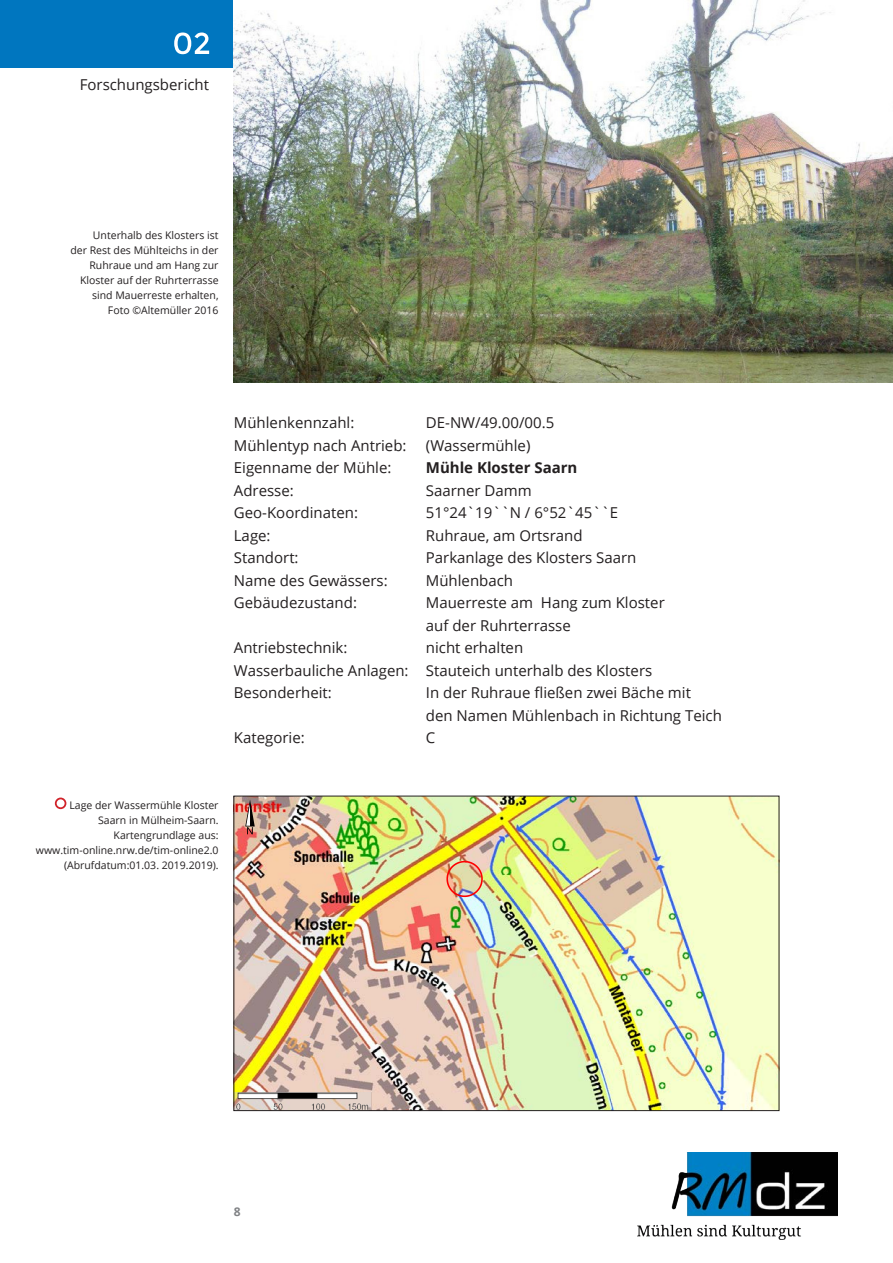
<style>
.page{position:relative;width:893px;height:1263px;background:#fff}
.page>*{position:absolute;margin:0;border:0;box-sizing:border-box;transform-origin:0 0}
.t1{font:15px "Open Sans";color:#231f20}
.t2{font:700 15px "Open Sans";color:#231f20}
.t3{font:700 12px "Open Sans";color:#808285}
.t4{font:11.1px "Helvetica";color:#333}
.t5{font:10.5px/15px "Open Sans";color:#231f20;text-align:right}
</style>
<div class="page">
<div style="left:0;top:0;width:234px;height:68px;background:#0076bf"></div>
<img style="left:638px;top:1152px;width:200px;height:88px">
<img style="left:234px;top:0;width:659px;height:383px">
<svg style="left:174px;top:33px;width:35px;height:21px"></svg>
<img style="left:236px;top:798px;width:541px;height:311px">
<div style="left:55px;top:797px;width:11px;height:12px;border:2px solid #d1232a;border-radius:50%"></div>
<p class="t1" style="left:80px;top:75px;width:131px">Forschungsbericht</p>
<p class="t5" style="left:93px;top:228px;width:127px">Unterhalb des Klosters ist</p>
<p class="t5" style="left:70px;top:243px;width:150px">der Rest des Mühlteichs in der</p>
<p class="t5" style="left:89px;top:258px;width:131px">Ruhraue und am Hang zur</p>
<p class="t5" style="left:80px;top:273px;width:140px">Kloster auf der Ruhrterrasse</p>
<p class="t5" style="left:92px;top:288px;width:128px">sind Mauerreste erhalten,</p>
<p class="t5" style="left:108px;top:303px;width:112px">Foto ©Altemüller 2016</p>
<p class="t1" style="left:234px;top:412px;width:122px">Mühlenkennzahl:</p>
<p class="t1" style="left:426px;top:412px;width:130px">DE-NW/49.00/00.5</p>
<p class="t1" style="left:234px;top:435px;width:174px">Mühlentyp nach Antrieb:</p>
<p class="t1" style="left:426px;top:435px;width:106px">(Wassermühle)</p>
<p class="t1" style="left:234px;top:457px;width:159px">Eigenname der Mühle:</p>
<p class="t2" style="left:426px;top:457px;width:153px">Mühle Kloster Saarn</p>
<p class="t1" style="left:234px;top:480px;width:61px">Adresse:</p>
<p class="t1" style="left:426px;top:480px;width:107px">Saarner Damm</p>
<p class="t1" style="left:234px;top:502px;width:126px">Geo-Koordinaten:</p>
<p class="t1" style="left:426px;top:502px;width:194px">51°24`19``N / 6°52`45``E</p>
<p class="t1" style="left:234px;top:525px;width:38px">Lage:</p>
<p class="t1" style="left:426px;top:525px;width:158px">Ruhraue, am Ortsrand</p>
<p class="t1" style="left:234px;top:547px;width:66px">Standort:</p>
<p class="t1" style="left:426px;top:547px;width:212px">Parkanlage des Klosters Saarn</p>
<p class="t1" style="left:234px;top:570px;width:155px">Name des Gewässers:</p>
<p class="t1" style="left:426px;top:570px;width:89px">Mühlenbach</p>
<p class="t1" style="left:234px;top:592px;width:125px">Gebäudezustand:</p>
<p class="t1" style="left:426px;top:592px;width:240px">Mauerreste am Hang zum Kloster</p>
<p class="t1" style="left:426px;top:615px;width:146px">auf der Ruhrterrasse</p>
<p class="t1" style="left:234px;top:637px;width:115px">Antriebstechnik:</p>
<p class="t1" style="left:426px;top:637px;width:99px">nicht erhalten</p>
<p class="t1" style="left:234px;top:660px;width:420px">Wasserbauliche Anlagen: Stauteich unterhalb des Klosters</p>
<p class="t1" style="left:234px;top:682px;width:99px">Besonderheit:</p>
<p class="t1" style="left:426px;top:682px;width:267px">In der Ruhraue fließen zwei Bäche mit</p>
<p class="t1" style="left:426px;top:705px;width:298px">den Namen Mühlenbach in Richtung Teich</p>
<p class="t1" style="left:234px;top:727px;width:72px">Kategorie:</p>
<p class="t1" style="left:426px;top:727px;width:11px">C</p>
<p class="t4" style="left:242px;top:734px;width:73px">TIM-online 2.0</p>
<p class="t5" style="left:70px;top:797px;width:151px">Lage der Wassermühle Kloster<br>Saarn in Mülheim-Saarn.</p>
<p class="t5" style="left:114px;top:827px;width:106px">Kartengrundlage aus:</p>
<p class="t5" style="left:36px;top:842px;width:184px">www.tim-online.nrw.de/tim-online2.0 (Abrufdatum:01.03. 2019.2019).</p>
<p class="t3" style="left:234px;top:1203px;width:8px">8</p>
</div>
